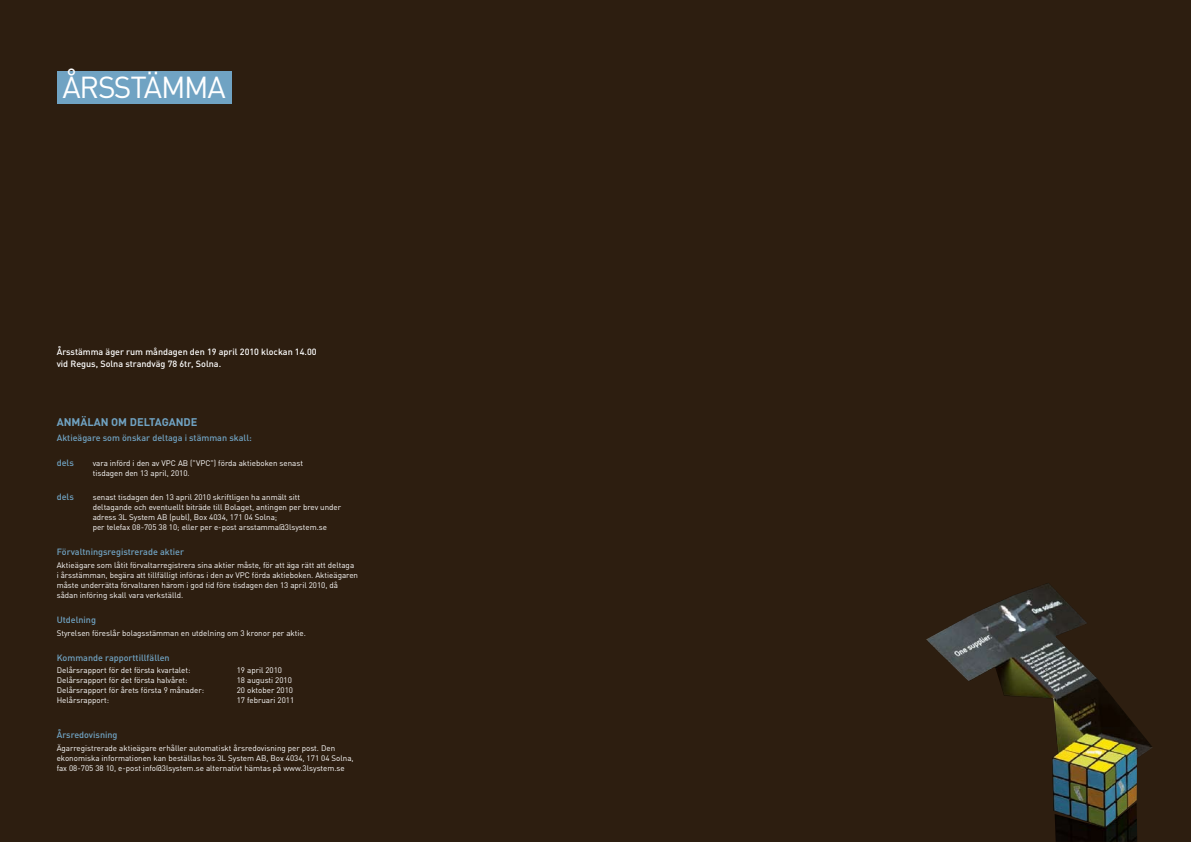
<style>
.page{position:relative;width:1191px;height:842px;background:#2d1e10}
.page>*{position:absolute;margin:0;border:0;box-sizing:border-box;transform-origin:0 0}
.t1{font:30px "DIN";letter-spacing:-.04em;color:#fff}
.t2{font:700 11px "DIN";color:#70a3c3}
.t3{font:500 9px "DIN";color:#70a3c3}
.t4{font:500 9px/12px "DIN";color:#fff}
.t5{font:8px/10px "DIN";color:#fff}
</style>
<div class="page">
<img style="left:926px;top:583px;width:226px;height:228px">
<img style="left:1054px;top:802px;width:83px;height:40px">
<div style="left:57px;top:71px;width:174px;height:33px;background:#70a3c3"></div>
<h1 class="t1" style="left:62px;top:68px;width:165px">årsstämma</h1>
<p class="t4" style="left:57px;top:346px;width:261px">Årsstämma äger rum måndagen den 19 april 2010 klockan 14.00 vid Regus, Solna strandväg 78 6tr, Solna.</p>
<h2 class="t2" style="left:57px;top:415px;width:142px">ANMÄLAN OM DELTAGANDE</h2>
<p class="t3" style="left:57px;top:432px;width:197px">Aktieägare som önskar deltaga i stämman skall:</p>
<p class="t3" style="left:57px;top:457px;width:19px">dels</p>
<p class="t5" style="left:93px;top:457px;width:212px">vara införd i den av VPC AB ("VPC") förda aktieboken senast tisdagen den 13 april, 2010.</p>
<p class="t3" style="left:57px;top:491px;width:19px">dels</p>
<p class="t5" style="left:93px;top:492px;width:250px">senast tisdagen den 13 april 2010 skriftligen ha anmält sitt deltagande och eventuellt biträde till Bolaget, antingen per brev under adress 3L System AB (publ), Box 4034, 171 04 Solna;<br>per telefax 08-705 38 10; eller per e-post arsstamma@3lsystem.se</p>
<p class="t3" style="left:57px;top:546px;width:129px">Förvaltningsregistrerade aktier</p>
<p class="t5" style="left:57px;top:560px;width:303px">Aktieägare som låtit förvaltarregistrera sina aktier måste, för att äga rätt att deltaga i årsstämman, begära att tillfälligt införas i den av VPC förda aktieboken. Aktieägaren måste underrätta förvaltaren härom i god tid före tisdagen den 13 april 2010, då sådan införing skall vara verkställd.</p>
<p class="t3" style="left:57px;top:614px;width:41px">Utdelning</p>
<p class="t5" style="left:57px;top:628px;width:251px">Styrelsen föreslår bolagsstämman en utdelning om 3 kronor per aktie.</p>
<p class="t3" style="left:57px;top:652px;width:114px">Kommande rapporttillfällen</p>
<p class="t5" style="left:57px;top:665px;width:135px">D elårsrapport för det första kvartalet:</p>
<p class="t5" style="left:237px;top:665px;width:47px">19 april 2010</p>
<p class="t5" style="left:57px;top:675px;width:132px">Delårsrapport för det första halvåret:</p>
<p class="t5" style="left:237px;top:675px;width:57px">18 augusti 2010</p>
<p class="t5" style="left:57px;top:685px;width:149px">Delårsrapport för årets första 9 månader:</p>
<p class="t5" style="left:237px;top:685px;width:58px">20 oktober 2010</p>
<p class="t5" style="left:57px;top:695px;width:54px">Helårsrapport:</p>
<p class="t5" style="left:237px;top:695px;width:59px">17 februari 2011</p>
<p class="t3" style="left:57px;top:729px;width:62px">Årsredovisning</p>
<p class="t5" style="left:57px;top:743px;width:298px">Ägarregistrerade aktieägare erhåller automatiskt årsredovisning per post. Den ekonomiska informationen kan beställas hos 3L System AB, Box 4034, 171 04 Solna, fax 08-705 38 10, e-post info@3lsystem.se alternativt hämtas på www.3lsystem.se</p>
</div>
